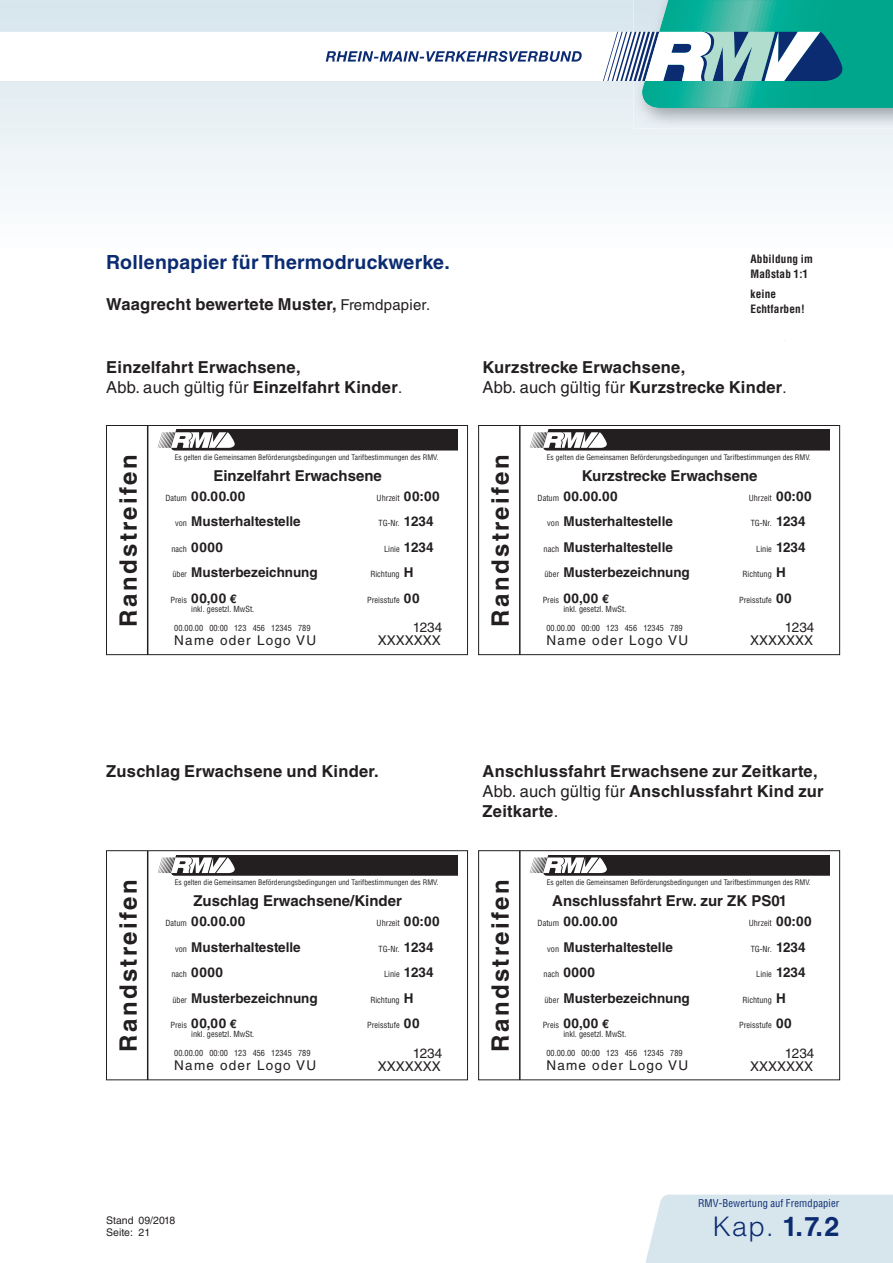
<style>
.page{position:relative;width:893px;height:1263px;background:#fff}
.page>*{position:absolute;margin:0;border:0;box-sizing:border-box;transform-origin:0 0}
.t1{font:700 27px "Helvetica LT Std";color:#0c2c72}
.t2{font:700 24px "Helvetica LT Std";letter-spacing:.1em;color:#231f20}
.t3{font:700 19.5px "Helvetica LT Std";letter-spacing:.015em;color:#0c2c72}
.t4{font:700 16.5px/19.8px "Helvetica LT Std";letter-spacing:.015em;color:#231f20}
.t5{font:700 15px "Helvetica LT Std";color:#231f20}
.t6{font:700 13.5px/25.5px "Helvetica LT Std";color:#231f20}
.t7{font:13.5px "Helvetica LT Std";letter-spacing:.09em;color:#231f20}
.t8{font:13.5px "Helvetica LT Std";color:#231f20}
.t9{font:700 condensed 11.25px/15px "Helvetica LT Std";letter-spacing:.015em;color:#231f20}
.t10{font:condensed 10.5px "Helvetica LT Std";letter-spacing:.015em;color:#0c2c72}
.t11{font:10.5px/11.9px "Helvetica LT Std";color:#231f20}
.t12{font:condensed 8.25px "Helvetica LT Std";color:#231f20}
.t13{font:condensed 7.5px "Helvetica LT Std";color:#231f20}
.s1{font-weight:400;font-size:15px}
.s2{font-weight:400}
.s3{font-size:12px}
.s4{font-weight:300}
</style>
<div class="page">
<div style="left:0;top:108px;width:893px;height:92px;background:#eef4f7"></div>
<img style="left:633px;top:108px;width:260px;height:21px">
<svg style="left:0;top:0;width:893px;height:108px"></svg>
<div style="left:646px;top:1195px;width:247px;height:68px;background:#d7e5ec"></div>
<hr style="left:147px;top:851px;width:1px;height:229px;background:#231f20">
<svg style="left:157px;top:855px;width:300px;height:21px;background:#484545"></svg>
<div style="left:106px;top:850px;width:362px;height:230px;border:1px solid #231f20"></div>
<hr style="left:519px;top:851px;width:1px;height:229px;background:#231f20">
<svg style="left:530px;top:855px;width:300px;height:21px;background:#474445"></svg>
<div style="left:478px;top:850px;width:362px;height:230px;border:1px solid #231f20"></div>
<hr style="left:147px;top:426px;width:1px;height:228px;background:#231f20">
<svg style="left:157px;top:430px;width:300px;height:21px;background:#4a4747"></svg>
<div style="left:106px;top:425px;width:362px;height:230px;border:1px solid #231f20"></div>
<hr style="left:519px;top:426px;width:1px;height:228px;background:#231f20">
<svg style="left:529px;top:430px;width:301px;height:21px;background:#4a4647"></svg>
<div style="left:478px;top:425px;width:362px;height:230px;border:1px solid #231f20"></div>
<h3 class="t3" style="left:106px;top:255px;width:345px">Rollenpapier für Thermodruckwerke.</h3>
<h3 class="t4" style="left:106px;top:296px;width:325px">Waagrecht bewertete Muster, <span class="s1">Fremdpapier.</span></h3>
<h3 class="t9" style="left:750px;top:253px;width:64px">Abbildung im<br>Maßstab 1:1</h3>
<h3 class="t9" style="left:750px;top:287px;width:56px">keine<br>Echtfarben!</h3>
<h3 class="t4" style="left:106px;top:359px;width:297px">Einzelfahrt Erwachsene,<br><span class="s2">Abb. auch gültig für</span> Einzelfahrt Kinder<span class="s1">.</span></h3>
<h3 class="t4" style="left:483px;top:359px;width:305px">Kurzstrecke Erwachsene,<br><span class="s2">Abb. auch gültig für</span> Kurzstrecke Kinder<span class="s1">.</span></h3>
<h2 class="t2" style="left:114px;top:627px;width:174px;rotate:-90deg">Randstreifen</h2>
<p class="t13" style="left:175px;top:454px;width:265px">Es gelten die Gemeinsamen Beförderungsbedingungen und Tarifbestimmungen des RMV.</p>
<h3 class="t5" style="left:213px;top:470px;width:170px">Einzelfahrt Erwachsene</h3>
<h3 class="t6" style="left:191px;top:485px;width:128px">00.00.00<br>Musterhaltestelle<br>0000<br>Musterbezeichnung<br>00,00 <span class="s3">€</span></h3>
<p class="t12" style="left:191px;top:606px;width:65px">inkl. gesetzl. MwSt.</p>
<h3 class="t6" style="left:404px;top:485px;width:37px">00:00<br>1234<br>1234<br>H<br>00</h3>
<p class="t12" style="left:166px;top:495px;width:23px">Datum</p>
<p class="t12" style="left:175px;top:520px;width:13px">von</p>
<p class="t12" style="left:171px;top:546px;width:17px">nach</p>
<p class="t12" style="left:172px;top:571px;width:16px">über</p>
<p class="t12" style="left:171px;top:597px;width:18px">Preis</p>
<p class="t12" style="left:377px;top:495px;width:25px">Uhrzeit</p>
<p class="t12" style="left:378px;top:520px;width:23px">TG-Nr.</p>
<p class="t12" style="left:384px;top:546px;width:17px">Linie</p>
<p class="t12" style="left:370px;top:571px;width:31px">Richtung</p>
<p class="t12" style="left:367px;top:597px;width:34px">Preisstufe</p>
<h3 class="t7" style="left:413px;top:623px;width:31px">1234</h3>
<p class="t12" style="left:174px;top:624px;width:138px">00.00.00 00:00 123 456 12345 789</p>
<h3 class="t7" style="left:174px;top:635px;width:143px">Name oder Logo VU</h3>
<h3 class="t8" style="left:378px;top:636px;width:65px">XXXXXXX</h3>
<h2 class="t2" style="left:486px;top:627px;width:174px;rotate:-90deg">Randstreifen</h2>
<p class="t13" style="left:547px;top:454px;width:265px">Es gelten die Gemeinsamen Beförderungsbedingungen und Tarifbestimmungen des RMV.</p>
<h3 class="t5" style="left:582px;top:470px;width:177px">Kurzstrecke Erwachsene</h3>
<h3 class="t6" style="left:563px;top:485px;width:128px">00.00.00<br>Musterhaltestelle<br>Musterhaltestelle<br>Musterbezeichnung<br>00,00 <span class="s3">€</span></h3>
<p class="t12" style="left:563px;top:606px;width:65px">inkl. gesetzl. MwSt.</p>
<h3 class="t6" style="left:776px;top:485px;width:37px">00:00<br>1234<br>1234<br>H<br>00</h3>
<p class="t12" style="left:538px;top:495px;width:23px">Datum</p>
<p class="t12" style="left:547px;top:520px;width:13px">von</p>
<p class="t12" style="left:544px;top:546px;width:17px">nach</p>
<p class="t12" style="left:544px;top:571px;width:16px">über</p>
<p class="t12" style="left:543px;top:597px;width:18px">Preis</p>
<p class="t12" style="left:749px;top:495px;width:25px">Uhrzeit</p>
<p class="t12" style="left:751px;top:520px;width:23px">TG-Nr.</p>
<p class="t12" style="left:756px;top:546px;width:17px">Linie</p>
<p class="t12" style="left:742px;top:571px;width:31px">Richtung</p>
<p class="t12" style="left:739px;top:597px;width:34px">Preisstufe</p>
<h3 class="t7" style="left:785px;top:623px;width:31px">1234</h3>
<p class="t12" style="left:546px;top:624px;width:138px">00.00.00 00:00 123 456 12345 789</p>
<h3 class="t7" style="left:546px;top:635px;width:143px">Name oder Logo VU</h3>
<h3 class="t8" style="left:750px;top:636px;width:65px">XXXXXXX</h3>
<h3 class="t4" style="left:106px;top:763px;width:274px">Zuschlag Erwachsene und Kinder.</h3>
<h3 class="t4" style="left:483px;top:763px;width:342px">Anschlussfahrt Erwachsene zur Zeitkarte,<br><span class="s2">Abb. auch gültig für</span> Anschlussfahrt Kind zur<br>Zeitkarte<span class="s2">.</span></h3>
<h2 class="t2" style="left:114px;top:1052px;width:174px;rotate:-90deg">Randstreifen</h2>
<p class="t13" style="left:175px;top:879px;width:265px">Es gelten die Gemeinsamen Beförderungsbedingungen und Tarifbestimmungen des RMV.</p>
<h3 class="t5" style="left:193px;top:895px;width:210px">Zuschlag Erwachsene/Kinder</h3>
<h3 class="t6" style="left:191px;top:910px;width:128px">00.00.00<br>Musterhaltestelle<br>0000<br>Musterbezeichnung<br>00,00 <span class="s3">€</span></h3>
<p class="t12" style="left:191px;top:1031px;width:65px">inkl. gesetzl. MwSt.</p>
<h3 class="t6" style="left:404px;top:910px;width:37px">00:00<br>1234<br>1234<br>H<br>00</h3>
<p class="t12" style="left:377px;top:920px;width:25px">Uhrzeit</p>
<p class="t12" style="left:378px;top:945px;width:23px">TG-Nr.</p>
<p class="t12" style="left:384px;top:971px;width:17px">Linie</p>
<p class="t12" style="left:370px;top:996px;width:31px">Richtung</p>
<p class="t12" style="left:367px;top:1022px;width:34px">Preisstufe</p>
<p class="t12" style="left:166px;top:920px;width:23px">Datum</p>
<p class="t12" style="left:175px;top:945px;width:13px">von</p>
<p class="t12" style="left:171px;top:971px;width:17px">nach</p>
<p class="t12" style="left:172px;top:996px;width:16px">über</p>
<p class="t12" style="left:171px;top:1022px;width:18px">Preis</p>
<h3 class="t7" style="left:413px;top:1048px;width:31px">1234</h3>
<p class="t12" style="left:174px;top:1050px;width:138px">00.00.00 00:00 123 456 12345 789</p>
<h3 class="t7" style="left:174px;top:1061px;width:143px">Name oder Logo VU</h3>
<h3 class="t8" style="left:378px;top:1061px;width:65px">XXXXXXX</h3>
<h2 class="t2" style="left:486px;top:1052px;width:174px;rotate:-90deg">Randstreifen</h2>
<p class="t13" style="left:547px;top:879px;width:265px">Es gelten die Gemeinsamen Beförderungsbedingungen und Tarifbestimmungen des RMV.</p>
<h3 class="t5" style="left:552px;top:895px;width:236px">Anschlussfahrt Erw. zur ZK PS01</h3>
<h3 class="t6" style="left:563px;top:910px;width:128px">00.00.00<br>Musterhaltestelle<br>0000<br>Musterbezeichnung<br>00,00 <span class="s3">€</span></h3>
<p class="t12" style="left:563px;top:1031px;width:65px">inkl. gesetzl. MwSt.</p>
<h3 class="t6" style="left:776px;top:910px;width:37px">00:00<br>1234<br>1234<br>H<br>00</h3>
<p class="t12" style="left:749px;top:920px;width:25px">Uhrzeit</p>
<p class="t12" style="left:751px;top:945px;width:23px">TG-Nr.</p>
<p class="t12" style="left:756px;top:971px;width:17px">Linie</p>
<p class="t12" style="left:742px;top:996px;width:31px">Richtung</p>
<p class="t12" style="left:739px;top:1022px;width:34px">Preisstufe</p>
<p class="t12" style="left:538px;top:920px;width:23px">Datum</p>
<p class="t12" style="left:547px;top:945px;width:13px">von</p>
<p class="t12" style="left:544px;top:971px;width:17px">nach</p>
<p class="t12" style="left:544px;top:996px;width:16px">über</p>
<p class="t12" style="left:543px;top:1022px;width:18px">Preis</p>
<h3 class="t7" style="left:785px;top:1048px;width:31px">1234</h3>
<p class="t12" style="left:546px;top:1050px;width:138px">00.00.00 00:00 123 456 12345 789</p>
<h3 class="t7" style="left:546px;top:1061px;width:143px">Name oder Logo VU</h3>
<h3 class="t8" style="left:750px;top:1061px;width:65px">XXXXXXX</h3>
<p class="t10" style="left:698px;top:1199px;width:143px">RMV-Bewertung auf Fremdpapier</p>
<p class="t11" style="left:106px;top:1215px;width:71px">Stand 09/2018<br>Seite: 21</p>
<h1 class="t1" style="left:713px;top:1216px;width:128px"><span class="s4">Kap.</span> 1.7.2</h1>
</div>
